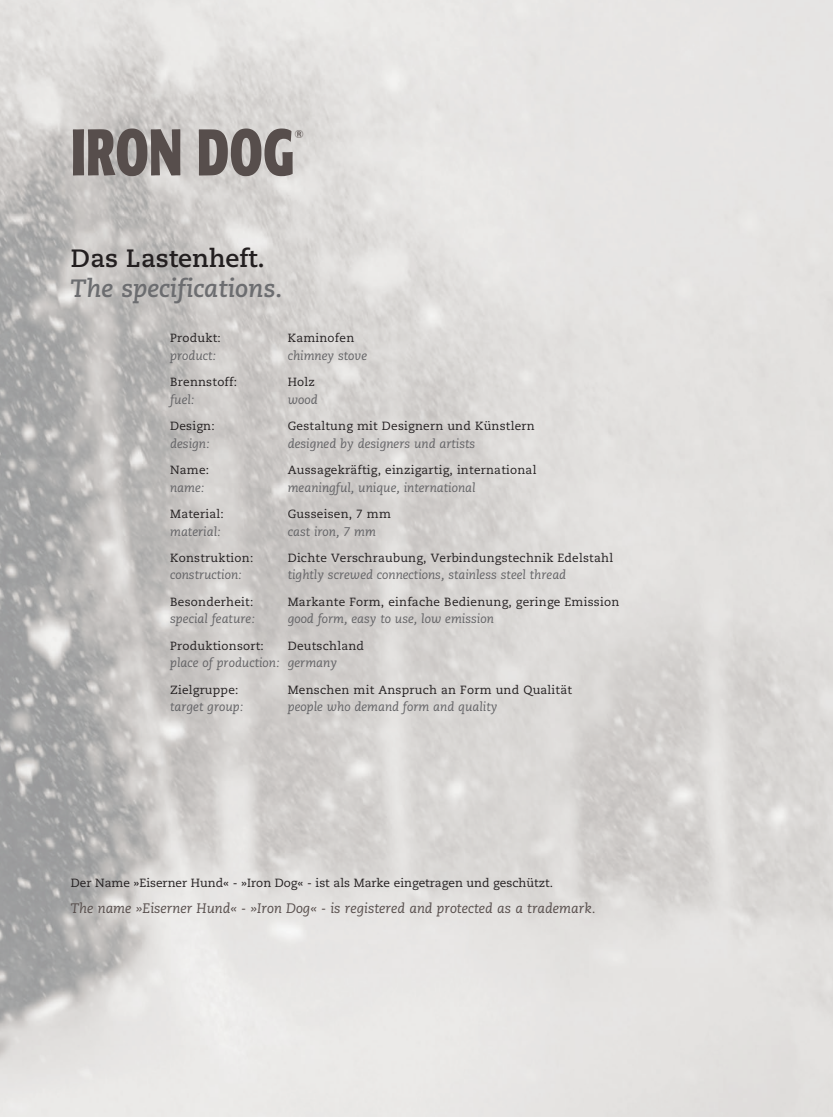
<style>
.page{position:relative;width:833px;height:1117px;background:#fff}
.page>*{position:absolute;margin:0;border:0;box-sizing:border-box;transform-origin:0 0}
.t1{font:700 condensed 65px "Formata";color:#574e4c;scale:.8 1}
.t2{font:italic 700 25px "Caecilia LT Pro 76";color:#6c6d70}
.t3{font:700 25px "Caecilia LT Pro 75";color:#231f20}
.t4{font:italic 13.75px "Caecilia LT Pro 56";color:#574e4c}
.t5{font:italic 12.5px "Caecilia LT Pro 56";color:#636366}
.t6{font:11.88px "Caecilia LT Pro 55 Roman";letter-spacing:.02em;color:#231f20}
.t7{font:11.88px "Caecilia LT Pro 55 Roman";color:#231f20}
.t8{font:condensed 11.25px "Formata";color:#574e4c}
</style>
<div class="page">
<img style="left:0;top:0;width:833px;height:1116px">
<h1 class="t1" style="left:71px;top:112px;width:281px">IRON DOG</h1>
<p class="t8" style="left:294px;top:127px;width:11px">®</p>
<h2 class="t3" style="left:71px;top:241px;width:195px">Das Lastenheft.</h2>
<h2 class="t2" style="left:71px;top:272px;width:213px">The specifications.</h2>
<p class="t6" style="left:170px;top:330px;width:52px">Produkt:</p>
<p class="t6" style="left:288px;top:330px;width:68px">Kaminofen</p>
<p class="t5" style="left:170px;top:347px;width:47px">product:</p>
<p class="t5" style="left:288px;top:347px;width:81px">chimney stove</p>
<p class="t6" style="left:170px;top:374px;width:69px">Brennstoff:</p>
<p class="t6" style="left:288px;top:374px;width:29px">Holz</p>
<p class="t5" style="left:170px;top:391px;width:26px">fuel:</p>
<p class="t5" style="left:288px;top:391px;width:31px">wood</p>
<p class="t6" style="left:170px;top:418px;width:46px">Design:</p>
<p class="t6" style="left:288px;top:418px;width:248px">Gestaltung mit Designern und Künstlern</p>
<p class="t5" style="left:170px;top:435px;width:41px">design:</p>
<p class="t5" style="left:288px;top:435px;width:189px">designed by designers und artists</p>
<p class="t6" style="left:170px;top:462px;width:40px">Name:</p>
<p class="t6" style="left:288px;top:462px;width:250px">Aussagekräftig, einzigartig, international</p>
<p class="t5" style="left:170px;top:479px;width:36px">name:</p>
<p class="t5" style="left:288px;top:479px;width:189px">meaningful, unique, international</p>
<p class="t6" style="left:170px;top:506px;width:55px">Material:</p>
<p class="t6" style="left:288px;top:506px;width:105px">Gusseisen, 7 mm</p>
<p class="t5" style="left:170px;top:523px;width:52px">material:</p>
<p class="t5" style="left:288px;top:523px;width:90px">cast iron, 7 mm</p>
<p class="t6" style="left:170px;top:550px;width:85px">Konstruktion:</p>
<p class="t6" style="left:288px;top:550px;width:327px">Dichte Verschraubung, Verbindungstechnik Edelstahl</p>
<p class="t5" style="left:170px;top:567px;width:73px">construction:</p>
<p class="t5" style="left:288px;top:567px;width:280px">tightly screwed connections, stainless steel thread</p>
<p class="t6" style="left:170px;top:593px;width:85px">Besonderheit:</p>
<p class="t6" style="left:288px;top:593px;width:333px">Markante Form, einfache Bedienung, geringe Emission</p>
<p class="t5" style="left:170px;top:611px;width:86px">special feature:</p>
<p class="t5" style="left:288px;top:611px;width:208px">good form, easy to use, low emission</p>
<p class="t6" style="left:170px;top:637px;width:95px">Produktionsort:</p>
<p class="t6" style="left:288px;top:637px;width:78px">Deutschland</p>
<p class="t5" style="left:170px;top:654px;width:168px">place of production: germany</p>
<p class="t6" style="left:170px;top:681px;width:70px">Zielgruppe:</p>
<p class="t6" style="left:288px;top:681px;width:286px">Menschen mit Anspruch an Form und Qualität</p>
<p class="t5" style="left:170px;top:698px;width:75px">target group:</p>
<p class="t5" style="left:288px;top:698px;width:211px">people who demand form and quality</p>
<p class="t7" style="left:71px;top:874px;width:484px">Der Name »Eiserner Hund« - »Iron Dog« - ist als Marke eingetragen und geschützt.</p>
<p class="t4" style="left:71px;top:899px;width:526px">The name »Eiserner Hund« - »Iron Dog« - is registered and protected as a trademark.</p>
</div>
